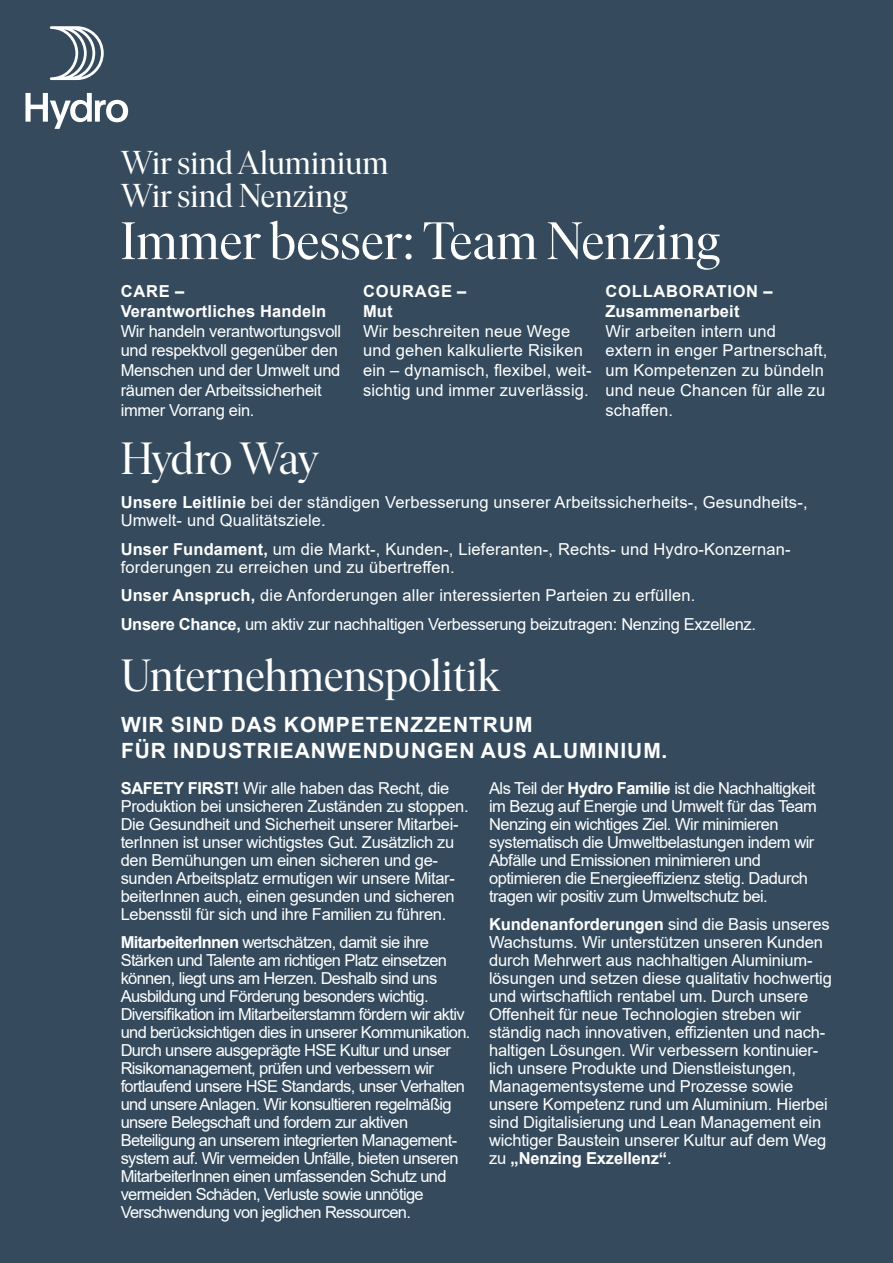
<style>
.page{position:relative;width:893px;height:1263px;background:#354b5d}
.page>*{position:absolute;margin:0;border:0;box-sizing:border-box;transform-origin:0 0}
.t1{font:52.5px "Ivar Display Hydro";letter-spacing:.005em;color:#fff}
.t2{font:45px "Ivar Display Hydro";color:#fff}
.t3{font:45px "Ivar Display Hydro";letter-spacing:-.025em;color:#fff}
.t4{font:33px "Ivar Display Hydro";letter-spacing:.005em;color:#fff}
.t5{font:700 21px "Arial";letter-spacing:.045em;color:#fff}
.t6{font:16.5px/18px "Arial";letter-spacing:-.02em;color:#fff}
.t7{font:16.5px/18px "Arial";letter-spacing:-.04em;color:#fff}
.t8{font:16.5px/19.8px "Arial";letter-spacing:.01em;color:#fff}
.t9{font:700 16.5px "Arial";letter-spacing:.01em;color:#fff}
.t10{font:700 16.5px "Arial";letter-spacing:.045em;color:#fff}
.s1{font-weight:700}
</style>
<div class="page">
<svg style="left:26px;top:93px;width:102px;height:36px"></svg>
<svg style="left:50px;top:26px;width:54px;height:54px"></svg>
<p class="t4" style="left:121px;top:144px;width:269px">Wir sind Aluminium</p>
<p class="t4" style="left:121px;top:177px;width:229px">Wir sind Nenzing</p>
<p class="t1" style="left:121px;top:213px;width:601px">Immer besser: Team Nenzing</p>
<p class="t9" style="left:121px;top:279px;width:65px">CARE –</p>
<p class="t9" style="left:121px;top:299px;width:207px">Verantwortliches Handeln</p>
<p class="t6" style="left:121px;top:321px;width:222px;line-height:19.8px">Wir handeln verantwortungsvoll und respektvoll gegenüber den<br>Menschen und der Umwelt und räumen der Arbeitssicherheit immer Vorrang ein.</p>
<p class="t10" style="left:363px;top:279px;width:105px">COURAGE –</p>
<p class="t9" style="left:363px;top:299px;width:31px">Mut</p>
<p class="t8" style="left:363px;top:321px;width:230px">Wir beschreiten neue Wege und gehen kalkulierte Risiken ein – dynamisch, flexibel, weit&shy;sichtig und immer zuverlässig.</p>
<p class="t10" style="left:606px;top:279px;width:168px">COLLABORATION –</p>
<p class="t9" style="left:605px;top:299px;width:136px">Zusammenarbeit</p>
<p class="t8" style="left:605px;top:321px;width:224px">Wir arbeiten intern und<br>extern in enger Partnerschaft, um Kompetenzen zu bündeln und neue Chancen für alle zu schaffen.</p>
<p class="t3" style="left:121px;top:434px;width:199px">Hydro Way</p>
<p class="t8" style="left:121px;top:493px;width:688px;line-height:18px"><span class="s1">Unsere Leitlinie</span> bei der ständigen Verbesserung unserer Arbeitssicherheits-, Gesundheits-,<br>Umwelt- und Qualitätsziele.</p>
<p class="t8" style="left:121px;top:540px;width:672px;line-height:18px"><span class="s1">Unser Fundament,</span> um die Markt-, Kunden-, Lieferanten-, Rechts- und Hydro-Konzernan&shy;forderungen zu erreichen und zu übertreffen.</p>
<p class="t8" style="left:121px;top:585px;width:576px"><span class="s1">Unser Anspruch,</span> die Anforderungen aller interessierten Parteien zu erfüllen.</p>
<p class="t6" style="left:121px;top:615px;width:637px"><span class="s1">Unsere Chance,</span> um aktiv zur nachhaltigen Verbesserung beizutragen: Nenzing Exzellenz.</p>
<p class="t2" style="left:121px;top:651px;width:381px">Unternehmenspolitik</p>
<p class="t5" style="left:121px;top:710px;width:413px">WIR SIND DAS KOMPETENZZENTRUM</p>
<p class="t5" style="left:121px;top:735px;width:548px">FÜR INDUSTRIEANWENDUNGEN AUS ALUMINIUM.</p>
<p class="t6" style="left:121px;top:779px;width:350px"><span class="s1">SAFETY FIRST!</span> Wir alle haben das Recht, die Produktion bei unsicheren Zuständen zu stoppen.<br>Die Gesundheit und Sicherheit unserer Mitarbei&shy;terInnen ist unser wichtigstes Gut. Zusätzlich zu den Bemühungen um einen sicheren und ge&shy;sunden Arbeitsplatz ermutigen wir unsere Mitar&shy;beiterInnen auch, einen gesunden und sicheren Lebensstil für sich und ihre Familien zu führen.</p>
<p class="t7" style="left:121px;top:933px;width:351px"><span class="s1">MitarbeiterInnen</span> wertschätzen, damit sie ihre Stärken und Talente am richtigen Platz einsetzen können, liegt uns am Herzen. Deshalb sind uns Ausbildung und Förderung besonders wichtig.<br>Diversifikation im Mitarbeiterstamm fördern wir aktiv und berücksichtigen dies in unserer Kommunikation.<br>Durch unsere ausgeprägte HSE Kultur und unser Risikomanagement, prüfen und verbessern wir fortlaufend unsere HSE Standards, unser Verhalten und unsere Anlagen. Wir konsultieren regelmäßig unsere Belegschaft und fordern zur aktiven Beteiligung an unserem integrierten Management&shy;system auf. Wir vermeiden Unfälle, bieten unseren MitarbeiterInnen einen umfassenden Schutz und vermeiden Schäden, Verluste sowie unnötige Verschwendung von jeglichen Ressourcen.</p>
<p class="t6" style="left:489px;top:779px;width:329px">Als Teil der <span class="s1">Hydro Familie</span> ist die Nachhaltigkeit im Bezug auf Energie und Umwelt für das Team Nenzing ein wichtiges Ziel. Wir minimieren systematisch die Umweltbelastungen indem wir Abfälle und Emissionen minimieren und optimieren die Energieeffizienz stetig. Dadurch tragen wir positiv zum Umweltschutz bei.</p>
<p class="t6" style="left:489px;top:915px;width:344px"><span class="s1">Kundenanforderungen</span> sind die Basis unseres Wachstums. Wir unterstützen unseren Kunden durch Mehrwert aus nachhaltigen Aluminium&shy;lösungen und setzen diese qualitativ hochwertig und wirtschaftlich rentabel um. Durch unsere Offenheit für neue Technologien streben wir ständig nach innovativen, effizienten und nach&shy;haltigen Lösungen. Wir verbessern kontinuier&shy;lich unsere Produkte und Dienstleistungen, Managementsysteme und Prozesse sowie unsere Kompetenz rund um Aluminium. Hierbei sind Digitalisierung und Lean Management ein wichtiger Baustein unserer Kultur auf dem Weg zu <span class="s1">„Nenzing Exzellenz“</span>.</p>
</div>
